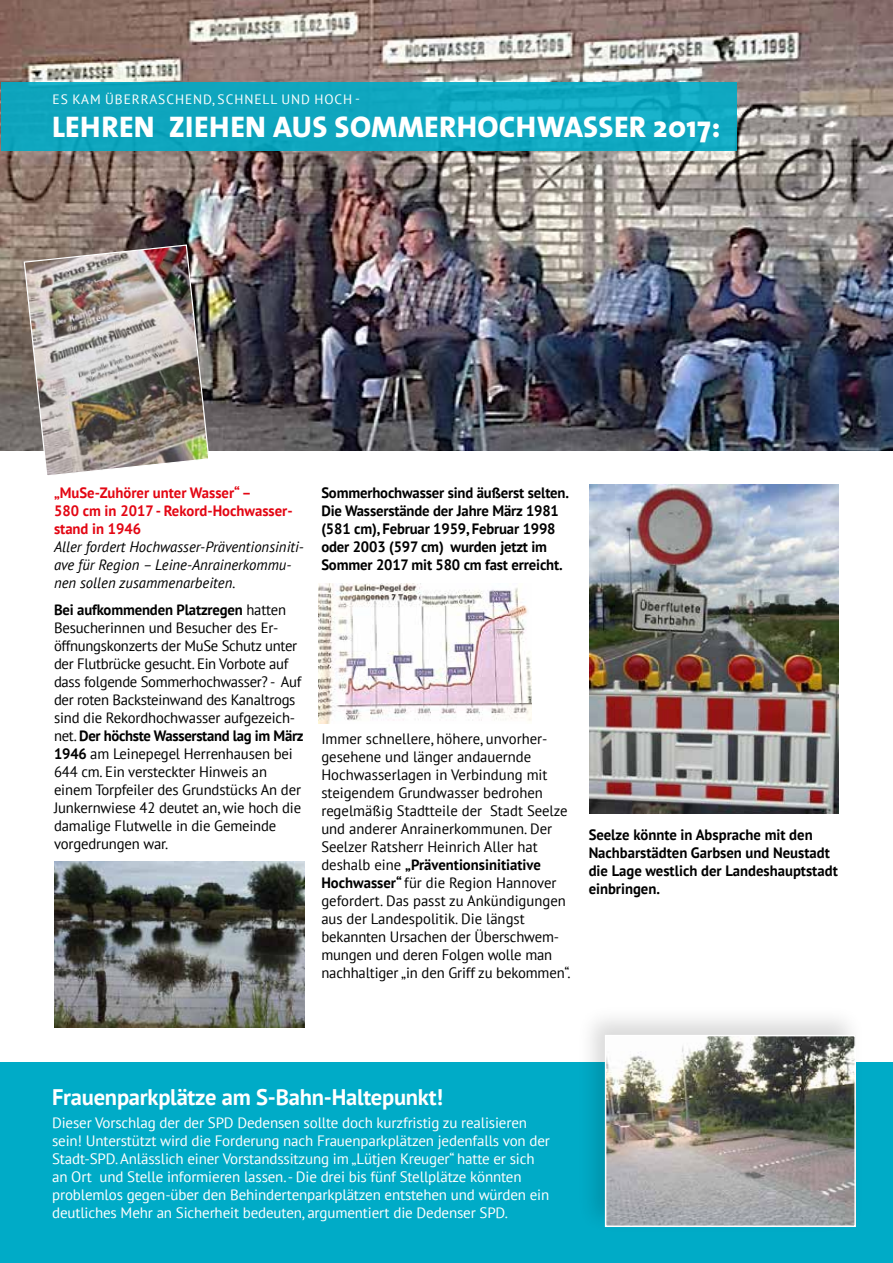
<style>
.page{position:relative;width:893px;height:1263px;background:#fff}
.page>*{position:absolute;margin:0;border:0;box-sizing:border-box;transform-origin:0 0}
.t1{font:800 30px "The Sans";letter-spacing:.01em;color:#fff}
.t2{font:700 22.5px "PT Sans";letter-spacing:-.01em;color:#fff}
.t3{font:15px/18px "PT Sans";letter-spacing:-.01em;color:#000}
.t4{font:15px/18px "PT Sans";letter-spacing:-.01em;color:#fff}
.t5{font:700 15px/18px "PT Sans";letter-spacing:-.01em;color:#000}
.t6{font:italic 15px/18px "PT Sans";color:#000}
.t7{font:700 15px/18px "PT Sans";color:#e30613}
.t8{font:13.5px "PT Sans";letter-spacing:.07em;color:#fff}
.s1{font-weight:700}
</style>
<div class="page">
<div style="left:0;top:1062px;width:893px;height:201px;background:#00abc7"></div>
<img style="left:0;top:0;width:893px;height:450px">
<div style="left:1px;top:82px;width:736px;height:68px;background:#0fa6bf"></div>
<img style="left:23px;top:244px;width:187px;height:231px">
<img style="left:55px;top:862px;width:249px;height:165px">
<div style="left:577px;top:1005px;width:288px;height:229px;background:#000;opacity:.15"></div>
<img style="left:608px;top:1038px;width:245px;height:186px">
<div style="left:605px;top:1035px;width:251px;height:192px;border:2px solid #fff"></div>
<img style="left:589px;top:484px;width:250px;height:329px">
<img style="left:319px;top:584px;width:213px;height:139px">
<p class="t8" style="left:53px;top:91px;width:309px">ES KAM ÜBERRASCHEND, SCHNELL UND HOCH -</p>
<h1 class="t1" style="left:52px;top:102px;width:670px">LEHREN ZIEHEN AUS SOMMERHOCHWASSER 2017:</h1>
<p class="t7" style="left:54px;top:484px;width:240px">„MuSe-Zuhörer unter Wasser“ –<br>580 cm in 2017 - Rekord-Hochwasser&shy;stand in 1946</p>
<p class="t6" style="left:54px;top:537px;width:251px">Aller fordert Hochwasser-Präventionsiniti&shy;ave für Region – Leine-Anrainerkommu&shy;nen sollen zusammenarbeiten.</p>
<p class="t3" style="left:54px;top:600px;width:251px"><span class="s1">Bei aufkommenden Platzregen</span> hatten Besucherinnen und Besucher des Er&shy;öffnungskonzerts der MuSe Schutz unter der Flutbrücke gesucht. Ein Vorbote auf dass folgende Sommerhochwasser? - Auf der roten Backsteinwand des Kanaltrogs sind die Rekordhochwasser aufgezeich&shy;net. <span class="s1">Der höchste Wasserstand lag im März 1946</span> am Leinepegel Herrenhausen bei 644 cm. Ein versteckter Hinweis an einem Torpfeiler des Grundstücks An der Junkernwiese 42 deutet an, wie hoch die damalige Flutwelle in die Gemeinde vorgedrungen war.</p>
<p class="t5" style="left:321px;top:484px;width:249px">Sommerhochwasser sind äußerst selten.<br>Die Wasserstände der Jahre März 1981 (581 cm), Februar 1959, Februar 1998 oder 2003 (597 cm) wurden jetzt im Sommer 2017 mit 580 cm fast erreicht.</p>
<p class="t3" style="left:321px;top:729px;width:251px">Immer schnellere, höhere, unvorher&shy;gesehene und länger andauernde Hochwasserlagen in Verbindung mit steigendem Grundwasser bedrohen regelmäßig Stadtteile der Stadt Seelze und anderer Anrainerkommunen. Der Seelzer Ratsherr Heinrich Aller hat deshalb eine <span class="s1">„Präventionsinitiative Hochwasser“</span> für die Region Hannover gefordert. Das passt zu Ankündigungen aus der Landespolitik. Die längst bekannten Ursachen der Überschwem&shy;mungen und deren Folgen wolle man nachhaltiger „in den Griff zu bekommen“.</p>
<p class="t5" style="left:589px;top:826px;width:251px">Seelze könnte in Absprache mit den<br>Nachbarstädten Garbsen und Neustadt die Lage westlich der Landeshauptstadt einbringen.</p>
<h2 class="t2" style="left:52px;top:1082px;width:392px">Frauenparkplätze am S-Bahn-Haltepunkt!</h2>
<p class="t4" style="left:52px;top:1113px;width:499px">Dieser Vorschlag der der SPD Dedensen sollte doch kurzfristig zu realisieren sein! Unterstützt wird die Forderung nach Frauenparkplätzen jedenfalls von der Stadt-SPD. Anlässlich einer Vorstandssitzung im „Lütjen Kreuger“ hatte er sich an Ort und Stelle informieren lassen. - Die drei bis fünf Stellplätze könnten problemlos gegen-über den Behindertenparkplätzen entstehen und würden ein deutliches Mehr an Sicherheit bedeuten, argumentiert die Dedenser SPD.</p>
</div>
